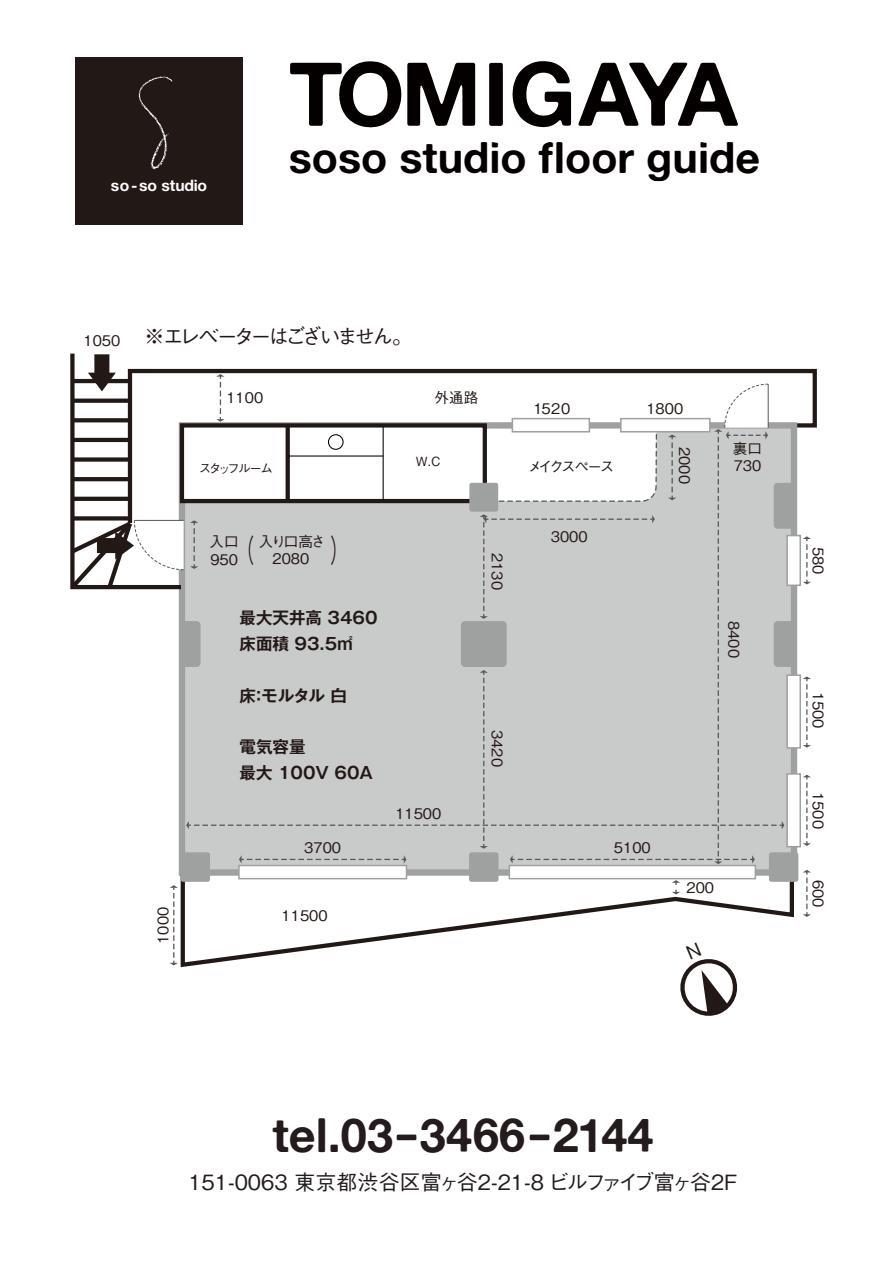
<style>
.page{position:relative;width:893px;height:1263px;background:#fff}
.page>*{position:absolute;margin:0;border:0;box-sizing:border-box;transform-origin:0 0}
.t1{font:88.5px "Alte Haas Grotesk Bold";letter-spacing:-.04em;color:#050000}
.t2{font:46.95px "Alte Haas Grotesk Bold";color:#231b1c}
.t3{font:43.05px "Alte Haas Grotesk Bold";color:#050000}
.t4{font:500 31.05px "Gothic BBB Pro";color:#221815;scale:.61 1}
.t5{font:500 21px "Gothic BBB Pro";color:#231b1c}
.t6{font:500 20.7px "Gothic BBB Pro";letter-spacing:-.16em;color:#221815}
.t7{font:700 16.5px/25.8px "Gothic MB101 Pro De";color:#221815}
.t8{font:15.75px "Alte Haas Grotesk Bold";color:#fff}
.t9{font:500 14.55px/17.5px "Gothic BBB Pro";color:#221815;text-align:center}
.t10{font:500 14.55px "Gothic BBB Pro";letter-spacing:-.16em;color:#221815}
.t11{font:500 12.6px "Gothic BBB Pro";letter-spacing:-.165em;color:#221815}
</style>
<div class="page">
<svg style="left:794px;top:368px;width:23px;height:159px"></svg>
<div style="left:75px;top:57px;width:167px;height:167px;background:#221815"></div>
<svg style="left:139px;top:76px;width:34px;height:93px"></svg>
<svg style="left:179px;top:870px;width:615px;height:98px"></svg>
<div style="left:238px;top:865px;width:169px;height:14px;background:#fff;border:2px solid #9fa0a0"></div>
<div style="left:509px;top:865px;width:247px;height:14px;background:#fff;border:2px solid #9fa0a0"></div>
<div style="left:469px;top:852px;width:29px;height:30px;background:#9fa0a0;border-radius:3px"></div>
<div style="left:769px;top:852px;width:29px;height:30px;background:#9fa0a0;border-radius:3px"></div>
<div style="left:181px;top:852px;width:29px;height:30px;background:#9fa0a0;border-radius:3px"></div>
<svg style="left:803px;top:870px;width:8px;height:47px"></svg>
<svg style="left:803px;top:775px;width:8px;height:71px"></svg>
<svg style="left:672px;top:880px;width:8px;height:14px"></svg>
<svg style="left:170px;top:885px;width:8px;height:80px"></svg>
<svg style="left:70px;top:353px;width:724px;height:511px"></svg>
<div style="left:512px;top:418px;width:78px;height:14px;background:#fff;border:2px solid #9fa0a0"></div>
<div style="left:620px;top:418px;width:91px;height:14px;background:#fff;border:2px solid #9fa0a0"></div>
<div style="left:786px;top:773px;width:15px;height:74px;background:#fff;border:2px solid #9fa0a0"></div>
<div style="left:786px;top:674px;width:15px;height:75px;background:#fff;border:2px solid #9fa0a0"></div>
<div style="left:786px;top:535px;width:15px;height:51px;background:#fff;border:2px solid #9fa0a0"></div>
<div style="left:328px;top:434px;width:16px;height:16px;border:1px solid #040000;border-radius:50%"></div>
<hr style="left:383px;top:427px;width:1px;height:73px;background:#040000">
<hr style="left:289px;top:455px;width:94px;height:2px;background:#040000">
<svg style="left:803px;top:676px;width:8px;height:72px"></svg>
<svg style="left:803px;top:536px;width:8px;height:48px"></svg>
<svg style="left:673px;top:942px;width:65px;height:74px"></svg>
<p class="t8" style="left:111px;top:175px;width:98px">so-so studio</p>
<h1 class="t1" style="left:289px;top:40px;width:451px">TOMIGAYA</h1>
<h3 class="t3" style="left:289px;top:131px;width:473px">soso studio floor guide</h3>
<p class="t9" style="left:83px;top:330px;width:38px">1050</p>
<h3 class="t6" style="left:144px;top:320px;width:270px">※エレベーターはございません。</h3>
<p class="t9" style="left:226px;top:387px;width:38px">1100</p>
<p class="t9" style="left:434px;top:387px;width:45px">外通路</p>
<p class="t11" style="left:199px;top:458px;width:76px">スタッフルーム</p>
<p class="t11" style="left:416px;top:451px;width:26px">W.C</p>
<h3 class="t4" style="left:210px;top:525px;width:229px"><sub>950</sub>（　　　　）</h3>
<p class="t9" style="left:259px;top:531px;width:68px">入り口高さ<br>2080</p>
<p class="t9" style="left:210px;top:531px;width:31px">入口</p>
<p class="t7" style="left:239px;top:603px;width:140px">最大天井高 3460床面積 93.5㎡</p>
<p class="t7" style="left:239px;top:680px;width:109px">床：モルタル 白</p>
<p class="t7" style="left:239px;top:732px;width:135px">電気容量<br>最大 100V 60A</p>
<p class="t9" style="left:395px;top:803px;width:47px">11500</p>
<p class="t9" style="left:508px;top:553px;width:38px;rotate:90deg">2130</p>
<p class="t9" style="left:508px;top:730px;width:38px;rotate:90deg">3420</p>
<p class="t9" style="left:533px;top:398px;width:38px">1520</p>
<p class="t9" style="left:646px;top:398px;width:38px">1800</p>
<p class="t10" style="left:528px;top:455px;width:88px">メイクスペース</p>
<p class="t9" style="left:551px;top:526px;width:38px">3000</p>
<p class="t9" style="left:695px;top:447px;width:38px;rotate:90deg">2000</p>
<p class="t9" style="left:304px;top:837px;width:38px">3700</p>
<p class="t9" style="left:614px;top:837px;width:38px">5100</p>
<p class="t9" style="left:733px;top:437px;width:31px;text-align:left">裏口<br>730</p>
<p class="t9" style="left:745px;top:621px;width:38px;rotate:90deg">8400</p>
<p class="t9" style="left:829px;top:547px;width:29px;rotate:90deg">580</p>
<p class="t9" style="left:829px;top:691px;width:38px;rotate:90deg">1500</p>
<p class="t9" style="left:829px;top:792px;width:38px;rotate:90deg">1500</p>
<p class="t9" style="left:153px;top:944px;width:38px;rotate:-90deg">1000</p>
<p class="t9" style="left:282px;top:905px;width:47px">11500</p>
<p class="t9" style="left:687px;top:877px;width:29px">200</p>
<p class="t9" style="left:829px;top:879px;width:29px;rotate:90deg">600</p>
<h2 class="t2" style="left:272px;top:1106px;width:383px">tel.03-3466-2144</h2>
<h3 class="t5" style="left:188px;top:1165px;width:551px">151-0063 東京都渋谷区富ヶ谷2-21-8 ビルファイブ富ヶ谷2F</h3>
</div>
